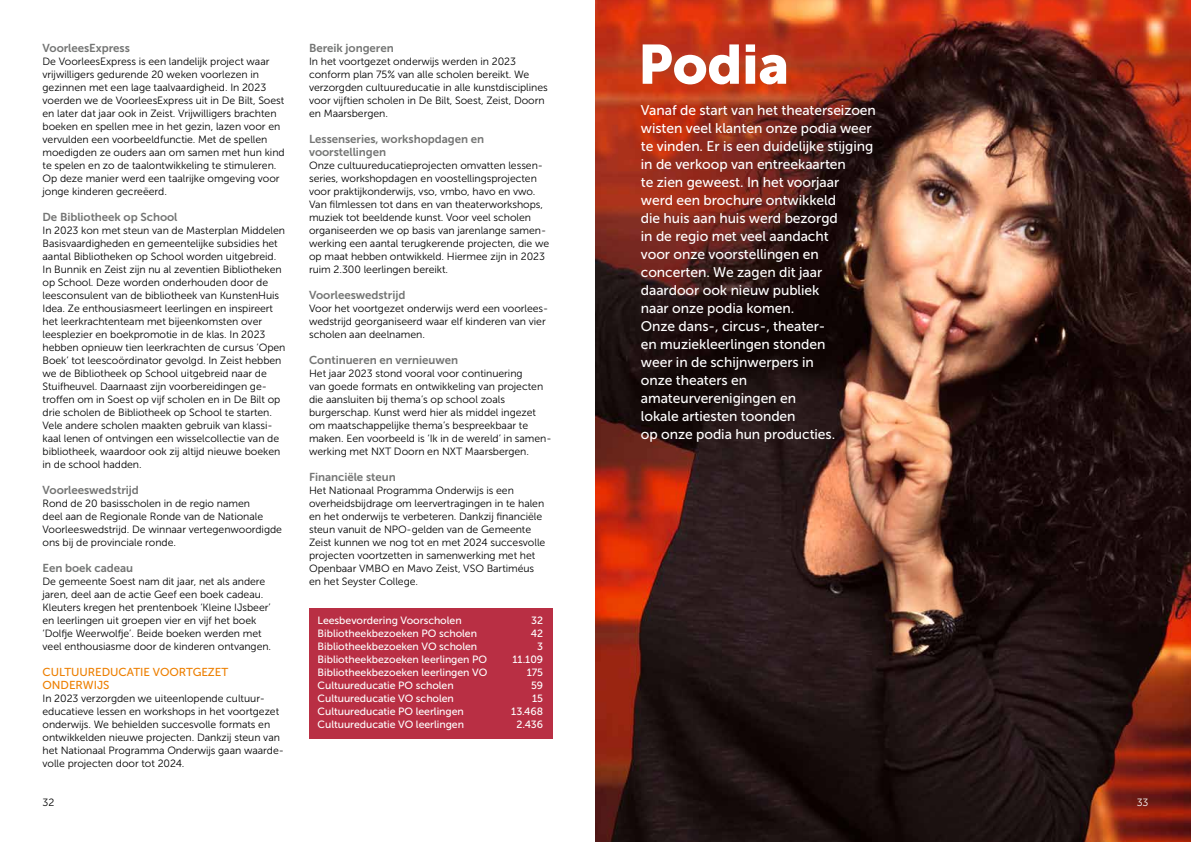
<style>
.page{position:relative;width:1191px;height:842px;background:#fff}
.page>*{position:absolute;margin:0;border:0;box-sizing:border-box;transform-origin:0 0}
.t1{font:55px "Museo Sans 900";letter-spacing:-.005em;color:#fff}
.t2{font:14px/18px "Museo Sans 500";letter-spacing:-.005em;color:#fff}
.t3{font:11.5px/13px "Museo Sans 700";letter-spacing:-.005em;color:#747574}
.t4{font:11.5px/13px "Museo Sans 500";letter-spacing:-.005em;color:#ed7f00}
.t5{font:10.5px/13px "Museo Sans 300";letter-spacing:-.005em;color:#000}
.t6{font:10.5px "Museo Sans 500";letter-spacing:-.005em;color:#fff}
.t7{font:10.5px "Museo Sans 300";color:#fff}
</style>
<div class="page">
<img style="left:595px;top:0;width:596px;height:842px">
<div style="left:309px;top:609px;width:244px;height:26px;background:#b92f44"></div>
<div style="left:309px;top:635px;width:244px;height:26px;background:#b92f44"></div>
<div style="left:309px;top:661px;width:244px;height:26px;background:#b92f44"></div>
<div style="left:309px;top:687px;width:244px;height:26px;background:#b92f44"></div>
<div style="left:309px;top:713px;width:244px;height:26px;background:#b92f44"></div>
<p class="t3" style="left:43px;top:42px;width:89px">VoorleesExpress</p>
<p class="t5" style="left:43px;top:55px;width:244px">De VoorleesExpress is een landelijk project waar vrijwilligers gedurende 20 weken voorlezen in gezinnen met een lage taalvaardigheid. In 2023 voerden we de VoorleesExpress uit in De Bilt, Soest en later dat jaar ook in Zeist. Vrijwilligers brachten boeken en spellen mee in het gezin, lazen voor en vervulden een voorbeeldfunctie. Met de spellen moedigden ze ouders aan om samen met hun kind te spelen en zo de taalontwikkeling te stimuleren.<br>Op deze manier werd een taalrijke omgeving voor jonge kinderen gecreëerd.</p>
<p class="t3" style="left:43px;top:211px;width:136px">De Bibliotheek op School</p>
<p class="t5" style="left:43px;top:224px;width:244px">In 2023 kon met steun van de Masterplan Middelen Basisvaardigheden en gemeentelijke subsidies het aantal Bibliotheken op School worden uitgebreid.<br>In Bunnik en Zeist zijn nu al zeventien Bibliotheken op School. Deze worden onderhouden door de leesconsulent van de bibliotheek van KunstenHuis Idea. Ze enthousiasmeert leerlingen en inspireert het leerkrachtenteam met bijeenkomsten over leesplezier en boekpromotie in de klas. In 2023 hebben opnieuw tien leerkrachten de cursus ‘Open Boek’ tot leescoördinator gevolgd. In Zeist hebben we de Bibliotheek op School uitgebreid naar de Stuifheuvel. Daarnaast zijn voorbereidingen ge&shy;troffen om in Soest op vijf scholen en in De Bilt op drie scholen de Bibliotheek op School te starten.<br>Vele andere scholen maakten gebruik van klassi&shy;kaal lenen of ontvingen een wisselcollectie van de bibliotheek, waardoor ook zij altijd nieuwe boeken in de school hadden.</p>
<p class="t3" style="left:43px;top:484px;width:98px">Voorleeswedstrijd</p>
<p class="t5" style="left:43px;top:497px;width:241px">Rond de 20 basisscholen in de regio namen<br>deel aan de Regionale Ronde van de Nationale Voorleeswedstrijd. De winnaar vertegenwoordigde ons bij de provinciale ronde.</p>
<p class="t3" style="left:43px;top:562px;width:92px">Een boek cadeau</p>
<p class="t5" style="left:43px;top:575px;width:230px">De gemeente Soest nam dit jaar, net als andere jaren, deel aan de actie Geef een boek cadeau.<br>Kleuters kregen het prentenboek ‘Kleine IJsbeer’ en leerlingen uit groepen vier en vijf het boek ‘Dolfje Weerwolfje’. Beide boeken werden met veel enthousiasme door de kinderen ontvangen.</p>
<p class="t4" style="left:43px;top:666px;width:187px">CULTUUREDUCATIE VOORTGEZET<br>ONDERWIJS</p>
<p class="t5" style="left:43px;top:692px;width:243px">In 2023 verzorgden we uiteenlopende cultuur&shy;educatieve lessen en workshops in het voortgezet onderwijs. We behielden succesvolle formats en ontwikkelden nieuwe projecten. Dankzij steun van het Nationaal Programma Onderwijs gaan waarde&shy;volle projecten door tot 2024.</p>
<p class="t5" style="left:43px;top:796px;width:13px">32</p>
<p class="t3" style="left:309px;top:42px;width:86px">Bereik jongeren</p>
<p class="t5" style="left:309px;top:55px;width:240px">In het voortgezet onderwijs werden in 2023 conform plan 75% van alle scholen bereikt. We verzorgden cultuureducatie in alle kunstdisciplines voor vijftien scholen in De Bilt, Soest, Zeist, Doorn en Maarsbergen.</p>
<p class="t3" style="left:309px;top:133px;width:176px">Lessenseries, workshopdagen en voorstellingen</p>
<p class="t5" style="left:309px;top:159px;width:242px">Onze cultuureducatieprojecten omvatten lessen&shy;series, workshopdagen en voostellingsprojecten voor praktijkonderwijs, vso, vmbo, havo en vwo.<br>Van filmlessen tot dans en van theaterworkshops, muziek tot beeldende kunst. Voor veel scholen organiseerden we op basis van jarenlange samen&shy;werking een aantal terugkerende projecten, die we op maat hebben ontwikkeld. Hiermee zijn in 2023 ruim 2.300 leerlingen bereikt.</p>
<p class="t3" style="left:309px;top:289px;width:98px">Voorleeswedstrijd</p>
<p class="t5" style="left:309px;top:302px;width:241px">Voor het voortgezet onderwijs werd een voorlees&shy;wedstrijd georganiseerd waar elf kinderen van vier scholen aan deelnamen.</p>
<p class="t3" style="left:309px;top:354px;width:151px">Continueren en vernieuwen</p>
<p class="t5" style="left:309px;top:367px;width:244px">Het jaar 2023 stond vooral voor continuering<br>van goede formats en ontwikkeling van projecten die aansluiten bij thema’s op school zoals burgerschap. Kunst werd hier als middel ingezet om maatschappelijke thema’s bespreekbaar te maken. Een voorbeeld is ‘Ik in de wereld’ in samen&shy;werking met NXT Doorn en NXT Maarsbergen.</p>
<p class="t3" style="left:309px;top:471px;width:88px">Financiële steun</p>
<p class="t5" style="left:309px;top:484px;width:238px">Het Nationaal Programma Onderwijs is een overheidsbijdrage om leervertragingen in te halen en het onderwijs te verbeteren. Dankzij financiële steun vanuit de NPO-gelden van de Gemeente Zeist kunnen we nog tot en met 2024 succesvolle projecten voortzetten in samenwerking met het Openbaar VMBO en Mavo Zeist, VSO Bartiméus en het Seyster College.</p>
<p class="t6" style="left:317px;top:615px;width:146px">Leesbevordering Voorscholen</p>
<p class="t6" style="left:531px;top:615px;width:13px">32</p>
<p class="t6" style="left:317px;top:628px;width:161px">Bibliotheekbezoeken PO scholen</p>
<p class="t6" style="left:531px;top:628px;width:14px">42</p>
<p class="t6" style="left:317px;top:641px;width:161px">Bibliotheekbezoeken VO scholen</p>
<p class="t6" style="left:537px;top:641px;width:7px">3</p>
<p class="t6" style="left:317px;top:654px;width:171px">Bibliotheekbezoeken leerlingen PO</p>
<p class="t6" style="left:512px;top:654px;width:32px">11.109</p>
<p class="t6" style="left:317px;top:667px;width:171px">Bibliotheekbezoeken leerlingen VO</p>
<p class="t6" style="left:526px;top:667px;width:18px">175</p>
<p class="t6" style="left:317px;top:680px;width:138px">Cultuureducatie PO scholen</p>
<p class="t6" style="left:531px;top:680px;width:14px">59</p>
<p class="t6" style="left:317px;top:693px;width:138px">Cultuureducatie VO scholen</p>
<p class="t6" style="left:532px;top:693px;width:12px">15</p>
<p class="t6" style="left:317px;top:706px;width:148px">Cultuureducatie PO leerlingen</p>
<p class="t6" style="left:511px;top:706px;width:33px">13.468</p>
<p class="t6" style="left:317px;top:719px;width:148px">Cultuureducatie VO leerlingen</p>
<p class="t6" style="left:516px;top:719px;width:28px">2.436</p>
<h1 class="t1" style="left:638px;top:33px;width:153px">Podia</h1>
<p class="t2" style="left:641px;top:101px;width:237px">Vanaf de start van het theaterseizoen wisten veel klanten onze podia weer te vinden. Er is een duidelijke stijging in de verkoop van entreekaarten<br>te zien geweest. In het voorjaar<br>werd een brochure ontwikkeld<br>die huis aan huis werd bezorgd<br>in de regio met veel aandacht<br>voor onze voorstellingen en concerten. We zagen dit jaar daardoor ook nieuw publiek<br>naar onze podia komen.<br>Onze dans-, circus-, theater-<br>en muziekleerlingen stonden<br>weer in de schijnwerpers in<br>onze theaters en amateurverenigingen en<br>lokale artiesten toonden<br>op onze podia hun producties.</p>
<p class="t7" style="left:1136px;top:797px;width:13px">33</p>
</div>
